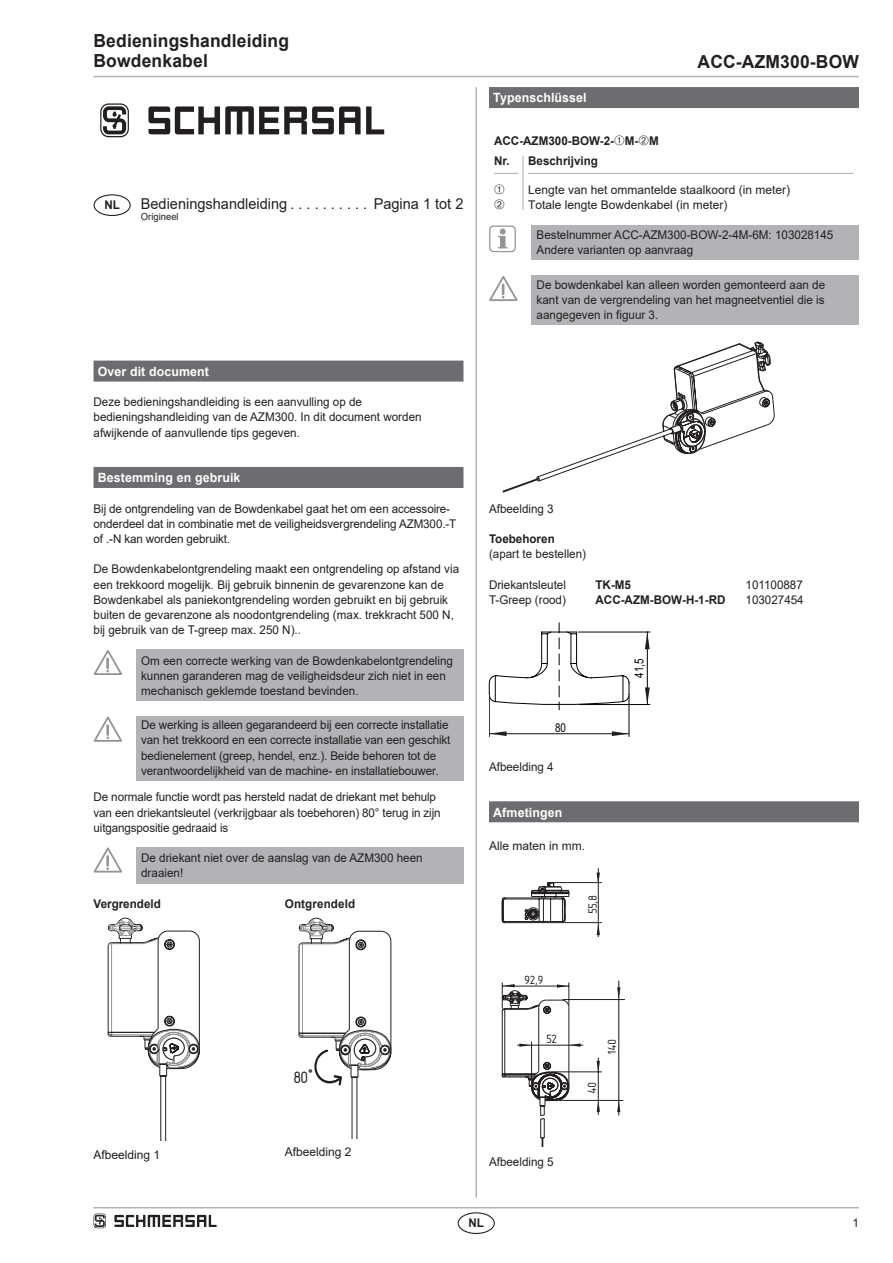
<style>
.page{position:relative;width:893px;height:1263px;background:#fff}
.page>*{position:absolute;margin:0;border:0;box-sizing:border-box;transform-origin:0 0}
.t1{font:25.65px "Isonorm 3098";color:#231f20}
.t2{font:18.6px "Isonorm 3098";color:#231f20}
.t3{font:700 18px/20.2px "Arial";letter-spacing:.01em;color:#231f20}
.t4{font:15px "Arial";color:#231f20}
.t5{font:700 12.75px "Arial";letter-spacing:.01em;color:#fff}
.t6{font:12.3px "Arial";color:#000001;scale:.8 1}
.t7{font:12px/15.1px "Arial";color:#231f20}
.t8{font:700 12px/20.4px "Arial";color:#231f20}
.t9{font:9.75px "Arial";color:#231f20}
</style>
<div class="page">
<hr style="left:94px;top:1207px;width:765px;height:1px;background:#b2b3b7">
<hr style="left:94px;top:76px;width:765px;height:1px;background:#b2b3b7">
<hr style="left:475px;top:87px;width:2px;height:1110px;background:#b2b3b7">
<div style="left:458px;top:1212px;width:37px;height:22px;border:1px solid #231f20;border-radius:50%"></div>
<div style="left:94px;top:361px;width:369px;height:21px;background:#6c6d70"></div>
<div style="left:94px;top:467px;width:369px;height:21px;background:#6c6d70"></div>
<div style="left:136px;top:649px;width:327px;height:52px;background:#b2b3b7"></div>
<svg style="left:94px;top:650px;width:28px;height:25px"></svg>
<div style="left:136px;top:716px;width:327px;height:65px;background:#b2b3b7"></div>
<svg style="left:94px;top:716px;width:28px;height:26px"></svg>
<div style="left:136px;top:847px;width:327px;height:36px;background:#b2b3b7"></div>
<svg style="left:94px;top:847px;width:28px;height:26px"></svg>
<svg style="left:108px;top:918px;width:92px;height:223px"></svg>
<svg style="left:298px;top:918px;width:93px;height:220px"></svg>
<div style="left:489px;top:87px;width:370px;height:21px;background:#6c6d70"></div>
<div style="left:489px;top:801px;width:370px;height:21px;background:#6c6d70"></div>
<hr style="left:522px;top:174px;width:2px;height:21px;background:#b2b3b7">
<svg style="left:522px;top:195px;width:2px;height:15px"></svg>
<svg style="left:494px;top:156px;width:360px;height:18px"></svg>
<hr style="left:528px;top:173px;width:325px;height:1px;background:#b2b3b7">
<div style="left:531px;top:225px;width:328px;height:35px;background:#b2b3b7"></div>
<svg style="left:498px;top:229px;width:9px;height:19px"></svg>
<div style="left:489px;top:225px;width:27px;height:27px;border:1px solid #939598;border-radius:4px"></div>
<div style="left:531px;top:276px;width:328px;height:49px;background:#b2b3b7"></div>
<svg style="left:489px;top:276px;width:29px;height:25px"></svg>
<svg style="left:503px;top:341px;width:272px;height:151px"></svg>
<hr style="left:695px;top:704px;width:1px;height:33px;background:#000001">
<hr style="left:729px;top:704px;width:1px;height:33px;background:#000001">
<svg style="left:489px;top:623px;width:162px;height:114px"></svg>
<hr style="left:598px;top:868px;width:1px;height:69px;background:#231f20">
<svg style="left:502px;top:872px;width:122px;height:274px"></svg>
<hr style="left:517px;top:1045px;width:66px;height:1px;background:#231f20">
<hr style="left:531px;top:1041px;width:1px;height:43px;background:#231f20">
<hr style="left:598px;top:1057px;width:1px;height:58px;background:#231f20">
<hr style="left:553px;top:1071px;width:49px;height:1px;background:#231f20">
<hr style="left:735px;top:883px;width:1px;height:69px;background:#231f20">
<hr style="left:562px;top:999px;width:62px;height:1px;background:#231f20">
<hr style="left:559px;top:1100px;width:64px;height:1px;background:#231f20">
<svg style="left:94px;top:1213px;width:12px;height:15px"></svg>
<svg style="left:114px;top:1215px;width:103px;height:12px"></svg>
<svg style="left:100px;top:103px;width:29px;height:34px"></svg>
<svg style="left:148px;top:106px;width:236px;height:28px"></svg>
<div style="left:94px;top:194px;width:37px;height:22px;border:1px solid #231f20;border-radius:50%"></div>
<h3 class="t3" style="left:94px;top:31px;width:197px">Bedieningshandleiding<br>Bowdenkabel</h3>
<p class="t8" style="left:104px;top:195px;width:17px">NL</p>
<p class="t4" style="left:141px;top:193px;width:148px">Bedieningshandleiding</p>
<p class="t4" style="left:374px;top:193px;width:91px">Pagina 1 tot 2</p>
<p class="t9" style="left:141px;top:210px;width:39px">Origineel</p>
<p class="t5" style="left:98px;top:362px;width:113px">Over dit document</p>
<p class="t7" style="left:94px;top:394px;width:330px">Deze bedieningshandleiding is een aanvulling op de bedieningshandleiding van de AZM300. In dit document worden afwijkende of aanvullende tips gegeven.</p>
<p class="t5" style="left:98px;top:469px;width:144px">Bestemming en gebruik</p>
<p class="t7" style="left:94px;top:501px;width:364px">Bij de ontgrendeling van de Bowdenkabel gaat het om een accessoire&shy;onderdeel dat in combinatie met de veiligheidsvergrendeling AZM300.-T of .-N kan worden gebruikt.</p>
<p class="t7" style="left:94px;top:562px;width:367px">De Bowdenkabelontgrendeling maakt een ontgrendeling op afstand via een trekkoord mogelijk. Bij gebruik binnenin de gevarenzone kan de Bowdenkabel als paniekontgrendeling worden gebruikt en bij gebruik buiten de gevarenzone als noodontgrendeling (max. trekkracht 500 N, bij gebruik van de T-greep max. 250 N)..</p>
<p class="t7" style="left:141px;top:653px;width:313px">Om een correcte werking van de Bowdenkabelontgrendeling kunnen garanderen mag de veiligheidsdeur zich niet in een mechanisch geklemde toestand bevinden.</p>
<p class="t7" style="left:141px;top:717px;width:311px">De werking is alleen gegarandeerd bij een correcte installatie van het trekkoord en een correcte installatie van een geschikt bedienelement (greep, hendel, enz.). Beide behoren tot de verantwoordelijkheid van de machine- en installatiebouwer.</p>
<p class="t7" style="left:94px;top:789px;width:349px">De normale functie wordt pas hersteld nadat de driekant met behulp van een driekantsleutel (verkrijgbaar als toebehoren) 80° terug in zijn uitgangspositie gedraaid is</p>
<p class="t7" style="left:141px;top:850px;width:283px">De driekant niet over de aanslag van de AZM300 heen draaien!</p>
<p class="t8" style="left:94px;top:893px;width:69px">Vergrendeld</p>
<p class="t8" style="left:285px;top:893px;width:72px">Ontgrendeld</p>
<p class="t7" style="left:94px;top:1147px;width:68px">Afbeelding 1</p>
<h1 class="t1" style="left:294px;top:1059px;width:21px">80°</h1>
<p class="t7" style="left:285px;top:1144px;width:68px">Afbeelding 2</p>
<h3 class="t3" style="left:698px;top:52px;width:163px">ACC-AZM300-BOW</h3>
<p class="t5" style="left:493px;top:89px;width:95px">Typenschlüssel</p>
<p class="t8" style="left:494px;top:131px;width:166px">ACC-AZM300-BOW-2-➀M-➁M<br>Nr. Beschrijving</p>
<p class="t7" style="left:528px;top:182px;width:264px">Lengte van het ommantelde staalkoord (in meter)</p>
<p class="t7" style="left:528px;top:197px;width:201px">Totale lengte Bowdenkabel (in meter)</p>
<p class="t7" style="left:537px;top:227px;width:298px">Bestelnummer ACC-AZM300-BOW-2-4M-6M: 103028145<br>Andere varianten op aanvraag</p>
<p class="t7" style="left:537px;top:277px;width:290px;text-align:justify">De bowdenkabel kan alleen worden gemonteerd aan de kant van de vergrendeling van het magneetventiel die is aangegeven in figuur 3.</p>
<p class="t7" style="left:489px;top:501px;width:66px">Afbeelding 3</p>
<p class="t8" style="left:489px;top:529px;width:67px">Toebehoren</p>
<p class="t7" style="left:489px;top:546px;width:99px">(apart te bestellen)</p>
<p class="t7" style="left:489px;top:577px;width:78px">Driekantsleutel</p>
<p class="t8" style="left:595px;top:574px;width:37px">TK-M5</p>
<p class="t7" style="left:745px;top:577px;width:59px">101100887</p>
<p class="t7" style="left:489px;top:592px;width:78px">T-Greep (rood)</p>
<p class="t8" style="left:595px;top:590px;width:131px">ACC-AZM-BOW-H-1-RD</p>
<p class="t7" style="left:745px;top:592px;width:60px">103027454</p>
<p class="t6" style="left:555px;top:720px;width:15px">80</p>
<p class="t7" style="left:489px;top:759px;width:66px">Afbeelding 4</p>
<p class="t5" style="left:493px;top:803px;width:71px">Afmetingen</p>
<p class="t7" style="left:489px;top:838px;width:98px">Alle maten in mm.</p>
<h2 class="t2" style="left:579px;top:913px;width:20px;rotate:-90deg">55,8</h2>
<p class="t6" style="left:631px;top:678px;width:25px;rotate:-90deg">41,5</p>
<h2 class="t2" style="left:525px;top:966px;width:20px">92,9</h2>
<h2 class="t2" style="left:547px;top:1026px;width:12px">52</h2>
<h2 class="t2" style="left:579px;top:1093px;width:13px;rotate:-90deg">40</h2>
<h2 class="t2" style="left:599px;top:1054px;width:16px;rotate:-90deg">140</h2>
<p class="t7" style="left:489px;top:1154px;width:66px">Afbeelding 5</p>
<p class="t8" style="left:468px;top:1213px;width:17px">NL</p>
<p class="t7" style="left:852px;top:1215px;width:8px">1</p>
</div>
